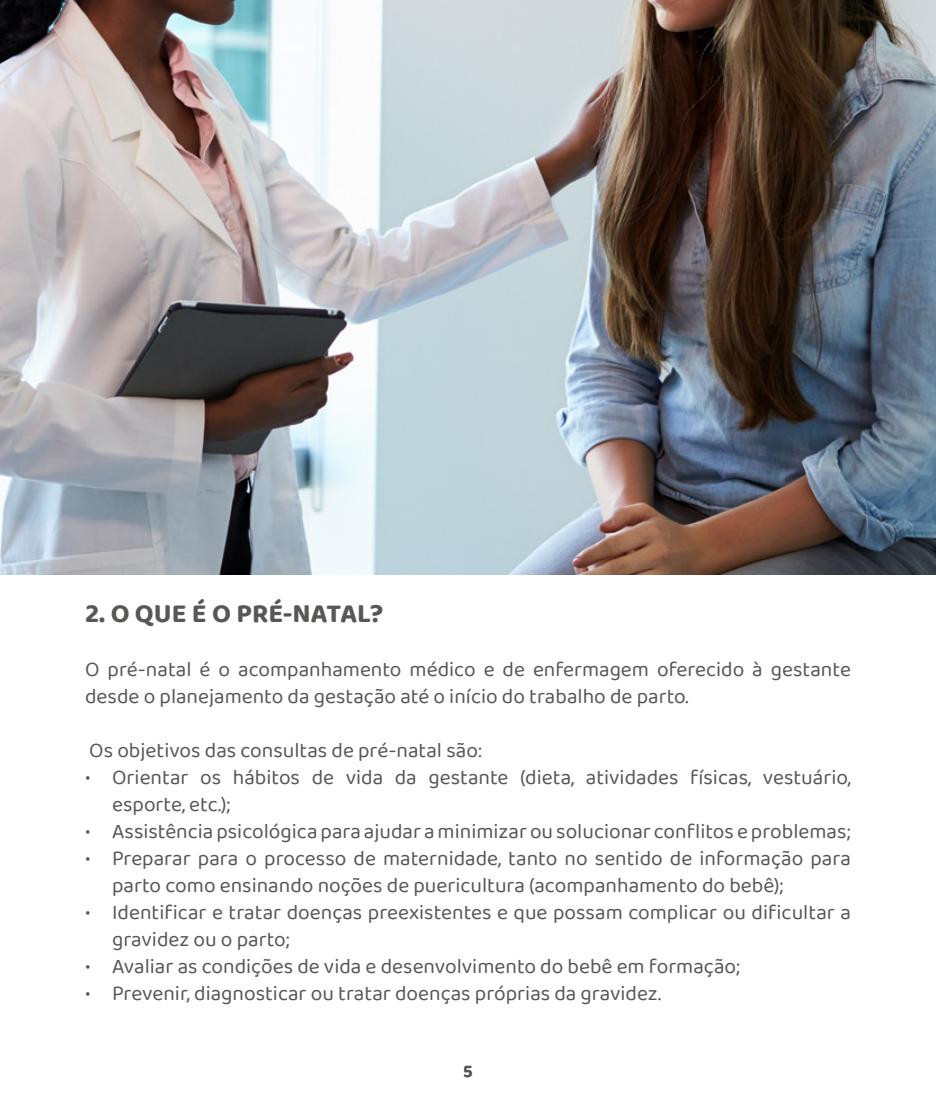
<style>
.page{position:relative;width:936px;height:1106px;background:#fff}
.page>*{position:absolute;margin:0;border:0;box-sizing:border-box;transform-origin:0 0}
.t1{font:700 27px "Baloo Tamma 2";color:#575756}
.t2{font:21px/27px "Baloo Tamma 2";color:#575756}
.t3{font:18px "Baloo Tamma 2";color:#575756}
</style>
<div class="page">
<img style="left:0;top:0;width:935px;height:574px">
<p class="t1" style="left:85px;top:596px;width:299px">2. O QUE É O PRÉ-NATAL?</p>
<p class="t2" style="left:85px;top:655px;width:767px">O pré-natal é o acompanhamento médico e de enfermagem oferecido à gestante desde o planejamento da gestação até o início do trabalho de parto.</p>
<p class="t2" style="left:89px;top:736px;width:394px">Os objetivos das consultas de pré-natal são:</p>
<p class="t2" style="left:112px;top:763px;width:740px;text-indent:-27px">• Orientar os hábitos de vida da gestante (dieta, atividades físicas, vestuário, esporte, etc.);</p>
<p class="t2" style="left:85px;top:817px;width:767px">• Assistência psicológica para ajudar a minimizar ou solucionar conflitos e problemas;</p>
<p class="t2" style="left:112px;top:844px;width:740px;text-indent:-27px">• Preparar para o processo de maternidade, tanto no sentido de informação para parto como ensinando noções de puericultura (acompanhamento do bebê);</p>
<p class="t2" style="left:112px;top:898px;width:740px;text-indent:-27px">• Identificar e tratar doenças preexistentes e que possam complicar ou dificultar a gravidez ou o parto;</p>
<p class="t2" style="left:85px;top:952px;width:656px">• Avaliar as condições de vida e desenvolvimento do bebê em formação;</p>
<p class="t2" style="left:85px;top:979px;width:577px">• Prevenir, diagnosticar ou tratar doenças próprias da gravidez.</p>
<p class="t3" style="left:463px;top:1060px;width:11px">5</p>
</div>
